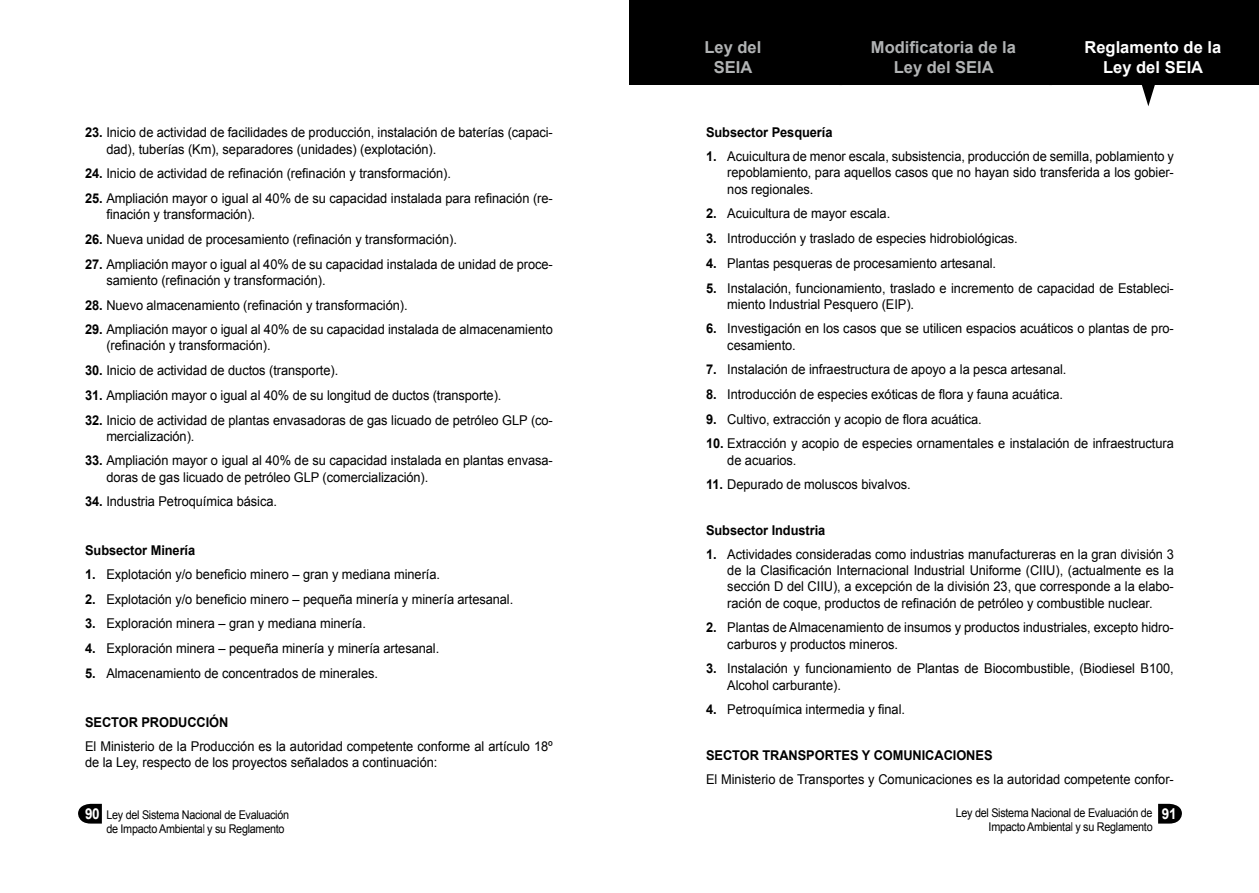
<style>
.page{position:relative;width:1259px;height:893px;background:#fff}
.page>*{position:absolute;margin:0;border:0;box-sizing:border-box;transform-origin:0 0}
.t1{font:700 16.5px/19.8px "Arial";color:#b1b3b4;text-align:center}
.t2{font:700 16.5px/19.8px "Arial";color:#fff;text-align:center}
.t3{font:700 15px "Arial";color:#fff;scale:.9 1}
.t4{font:13.5px/16.2px "Arial";letter-spacing:-.005em;color:#000;scale:.95 1}
.t5{font:700 13.5px "Arial";letter-spacing:-.005em;color:#000;scale:.95 1}
.t6{font:12px/14.4px "Arial";letter-spacing:-.025em;color:#000;scale:.9 1}
.s1{font-weight:700}
.s2{font-weight:700;font-size:15px;color:#fff}
.s3{font-family:"Century Gothic"}
</style>
<div class="page">
<svg style="left:78px;top:804px;width:24px;height:20px"></svg>
<div style="left:629px;top:0;width:630px;height:85px;background:#000"></div>
<svg style="left:1142px;top:85px;width:13px;height:21px"></svg>
<svg style="left:1158px;top:804px;width:24px;height:20px"></svg>
<p class="t4" style="left:106px;top:125px;width:471px;text-indent:-21px"><span class="s1">23.</span> Inicio de actividad de facilidades de producción, instalación de baterías (capaci&shy;dad), tuberías (Km), separadores (unidades) (explotación).</p>
<p class="t4" style="left:85px;top:166px;width:387px"><span class="s1">24.</span> Inicio de actividad de refinación (refinación y transformación).</p>
<p class="t4" style="left:106px;top:190px;width:471px;text-indent:-21px"><span class="s1">25.</span> Ampliación mayor o igual al 40% de su capacidad instalada para refinación (re&shy;finación y transformación).</p>
<p class="t4" style="left:85px;top:231px;width:393px"><span class="s1">26.</span> Nueva unidad de procesamiento (refinación y transformación).</p>
<p class="t4" style="left:106px;top:256px;width:471px;text-indent:-21px"><span class="s1">27.</span> Ampliación mayor o igual al 40% de su capacidad instalada de unidad de proce&shy;samiento (refinación y transformación).</p>
<p class="t4" style="left:85px;top:297px;width:341px"><span class="s1">28.</span> Nuevo almacenamiento (refinación y transformación).</p>
<p class="t4" style="left:106px;top:322px;width:471px;text-indent:-21px"><span class="s1">29.</span> Ampliación mayor o igual al 40% de su capacidad instalada de almacenamiento (refinación y transformación).</p>
<p class="t4" style="left:85px;top:362px;width:268px"><span class="s1">30.</span> Inicio de actividad de ductos (transporte).</p>
<p class="t4" style="left:85px;top:387px;width:440px"><span class="s1">31.</span> Ampliación mayor o igual al 40% de su longitud de ductos (transporte).</p>
<p class="t4" style="left:106px;top:412px;width:471px;text-indent:-21px"><span class="s1">32.</span> Inicio de actividad de plantas envasadoras de gas licuado de petróleo GLP (co&shy;mercialización).</p>
<p class="t4" style="left:106px;top:453px;width:471px;text-indent:-21px"><span class="s1">33.</span> Ampliación mayor o igual al 40% de su capacidad instalada en plantas envasa&shy;doras de gas licuado de petróleo GLP (comercialización).</p>
<p class="t4" style="left:85px;top:494px;width:204px"><span class="s1">34.</span> Industria Petroquímica básica.</p>
<p class="t5" style="left:85px;top:541px;width:117px">Subsector Minería</p>
<p class="t4" style="left:85px;top:566px;width:375px"><span class="s1">1.</span> Explotación y/o beneficio minero – gran y mediana minería.</p>
<p class="t4" style="left:85px;top:591px;width:452px"><span class="s1">2.</span> Explotación y/o beneficio minero – pequeña minería y minería artesanal.</p>
<p class="t4" style="left:85px;top:615px;width:297px"><span class="s1">3.</span> Exploración minera – gran y mediana minería.</p>
<p class="t4" style="left:85px;top:640px;width:374px"><span class="s1">4.</span> Exploración minera – pequeña minería y minería artesanal.</p>
<p class="t4" style="left:85px;top:665px;width:310px"><span class="s1">5.</span> Almacenamiento de concentrados de minerales.</p>
<p class="t5" style="left:85px;top:713px;width:152px">SECTOR PRODUCCIÓN</p>
<p class="t4" style="left:85px;top:738px;width:494px">El Ministerio de la Producción es la autoridad competente conforme al artículo 18º de la Ley, respecto de los proyectos señalados a continuación:</p>
<p class="t6" style="left:106px;top:808px;width:204px;text-indent:-21px"><span class="s2">90</span> Ley del Sistema Nacional de Evaluación de Impacto Ambienta<span class="s3">l</span> y su Reglamento</p>
<p class="t1" style="left:704px;top:38px;width:58px">Ley del<br>SEIA</p>
<p class="t1" style="left:871px;top:38px;width:146px">Modificatoria de la<br>Ley del SEIA</p>
<p class="t2" style="left:1084px;top:38px;width:138px">Reglamento de la<br>Ley del SEIA</p>
<p class="t5" style="left:706px;top:124px;width:135px">Subsector Pesquería</p>
<p class="t4" style="left:727px;top:149px;width:471px;text-align:justify;text-indent:-21px"><span class="s1">1.</span> Acuicultura de menor escala, subsistencia, producción de semilla, poblamiento y repoblamiento, para aquellos casos que no hayan sido transferida a los gobier&shy;nos regionales.</p>
<p class="t4" style="left:706px;top:206px;width:195px"><span class="s1">2.</span> Acuicultura de mayor escala.</p>
<p class="t4" style="left:706px;top:230px;width:330px"><span class="s1">3.</span> Introducción y traslado de especies hidrobiológicas.</p>
<p class="t4" style="left:706px;top:255px;width:307px"><span class="s1">4.</span> Plantas pesqueras de procesamiento artesanal.</p>
<p class="t4" style="left:727px;top:280px;width:471px;text-indent:-21px"><span class="s1">5.</span> Instalación, funcionamiento, traslado e incremento de capacidad de Estableci&shy;miento Industrial Pesquero (EIP).</p>
<p class="t4" style="left:727px;top:321px;width:471px;text-indent:-21px"><span class="s1">6.</span> Investigación en los casos que se utilicen espacios acuáticos o plantas de pro&shy;cesamiento.</p>
<p class="t4" style="left:706px;top:362px;width:381px"><span class="s1">7.</span> Instalación de infraestructura de apoyo a la pesca artesanal.</p>
<p class="t4" style="left:706px;top:386px;width:377px"><span class="s1">8.</span> Introducción de especies exóticas de flora y fauna acuática.</p>
<p class="t4" style="left:706px;top:411px;width:292px"><span class="s1">9.</span> Cultivo, extracción y acopio de flora acuática.</p>
<p class="t4" style="left:727px;top:436px;width:471px;text-indent:-21px"><span class="s1">10.</span> Extracción y acopio de especies ornamentales e instalación de infraestructura de acuarios.</p>
<p class="t4" style="left:706px;top:477px;width:217px"><span class="s1">11.</span> Depurado de moluscos bivalvos.</p>
<p class="t5" style="left:706px;top:522px;width:127px">Subsector Industria</p>
<p class="t4" style="left:727px;top:546px;width:471px;text-align:justify;text-indent:-21px"><span class="s1">1.</span> Actividades consideradas como industrias manufactureras en la gran división 3 de la Clasificación Internacional Industrial Uniforme (CIIU), (actualmente es la sección D del CIIU), a excepción de la división 23, que corresponde a la elabo&shy;ración de coque, productos de refinación de petróleo y combustible nuclear.</p>
<p class="t4" style="left:727px;top:620px;width:471px;text-indent:-21px"><span class="s1">2.</span> Plantas de Almacenamiento de insumos y productos industriales, excepto hidro&shy;carburos y productos mineros.</p>
<p class="t4" style="left:727px;top:661px;width:471px;text-indent:-21px"><span class="s1">3.</span> Instalación y funcionamiento de Plantas de Biocombustible, (Biodiesel B100,<br>Alcohol carburante).</p>
<p class="t4" style="left:706px;top:701px;width:211px"><span class="s1">4.</span> Petroquímica intermedia y final.</p>
<p class="t5" style="left:706px;top:746px;width:303px">SECTOR TRANSPORTES Y COMUNICACIONES</p>
<p class="t4" style="left:706px;top:771px;width:494px">El Ministerio de Transportes y Comunicaciones es la autoridad competente confor-</p>
<p class="t6" style="left:955px;top:805px;width:220px;text-align:right">Ley del Sistema Nacional de Evaluación de<br>Impacto Ambienta<span class="s3">l</span> y su Reglamento</p>
<p class="t3" style="left:1161px;top:804px;width:18px">91</p>
</div>
